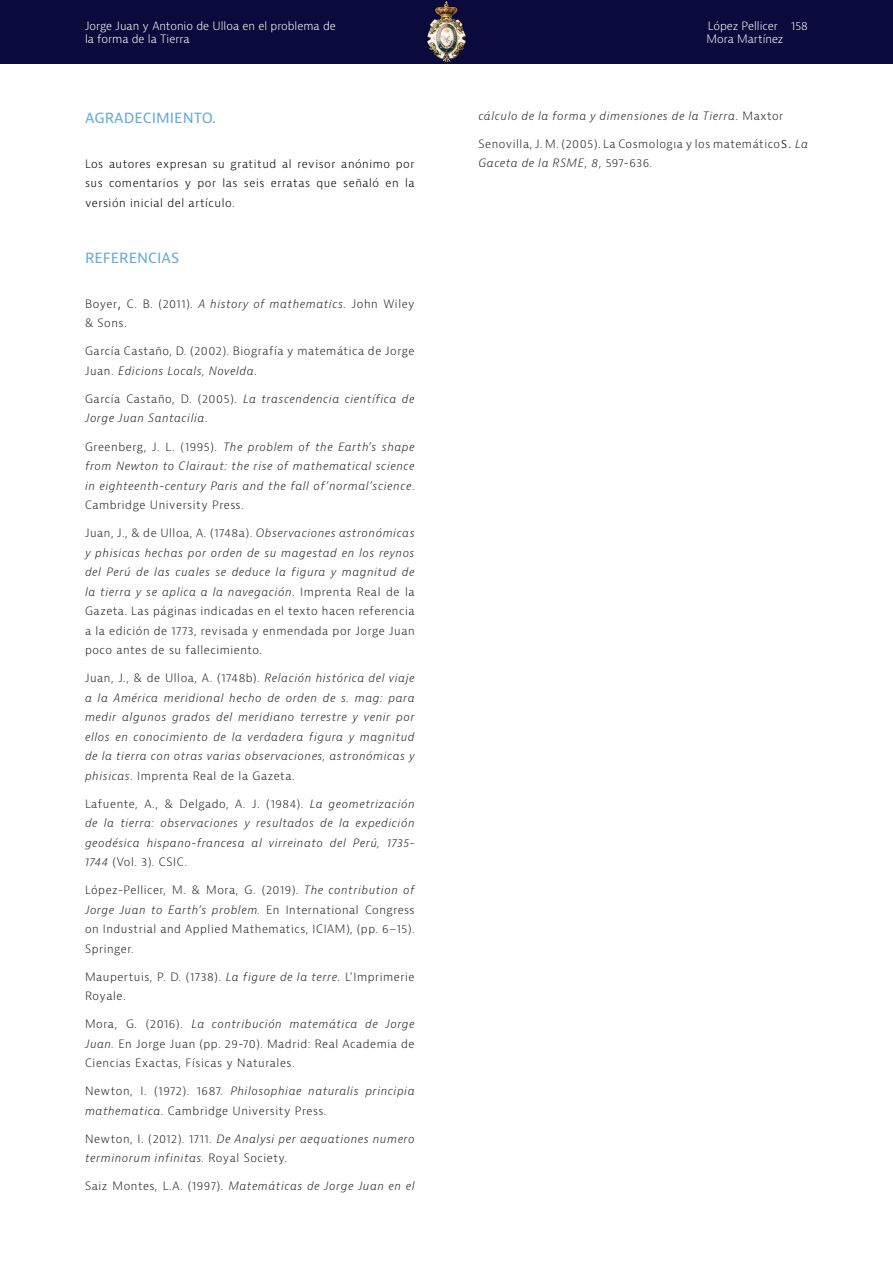
<style>
.page{position:relative;width:893px;height:1263px;background:#fff}
.page>*{position:absolute;margin:0;border:0;box-sizing:border-box;transform-origin:0 0}
.Subtítulos_Artículo{font:15px "Bernina Sans";color:#62abd9}
.Referencias{font:300 11.25px/19.5px "Bernina Sans";letter-spacing:.05em;color:#222}
.Referencias-2{font:italic 300 11.25px/19.5px "Bernina Sans";letter-spacing:.05em;color:#222;text-align:justify}
.Body_Artículo_negro{font:300 11.25px/19.5px "Bernina Sans";letter-spacing:.05em;color:#000;text-align:justify}
.t1{font:300 11.25px/13.5px "Bernina Sans";color:#fff}
.s1{font-size:15px}
.s2{font-style:italic}
.s3{font-style:normal}
</style>
<div class="page">
<div style="left:0;top:0;width:893px;height:64px;background:#0a0a3c"></div>
<img style="left:427px;top:2px;width:38px;height:60px">
<p class="t1" style="left:85px;top:19px;width:252px">Jorge Juan y Antonio de Ulloa en el problema de la forma de la Tierra</p>
<p class="t1" style="left:706px;top:19px;width:103px">López Pellicer 158<br>Mora Martínez</p>
<p class="Subtítulos_Artículo" style="left:85px;top:107px;width:132px">AGRADECIMIENTO.</p>
<p class="Body_Artículo_negro" style="left:85px;top:154px;width:331px">Los autores expresan su gratitud al revisor anónimo por sus comentarios y por las seis erratas que señaló en la versión inicial del artículo.</p>
<p class="Subtítulos_Artículo" style="left:85px;top:248px;width:96px">REFERENCIAS</p>
<p class="Referencias" style="left:85px;top:294px;width:331px">Boyer<span class="s1">,</span> C. B. (2011). <span class="s2">A history of mathematics</span>. John Wiley &amp; Sons.</p>
<p class="Referencias" style="left:85px;top:342px;width:331px">García Castaño, D. (2002). Biografía y matemática de Jorge<br>Juan. <span class="s2">Edicions Locals, Novelda</span>.</p>
<p class="Referencias-2" style="left:85px;top:389px;width:331px"><span class="s3">García Castaño, D. (2005).</span> La trascendencia científica de<br>Jorge Juan Santacilia<span class="s3">.</span></p>
<p class="Referencias-2" style="left:85px;top:437px;width:331px"><span class="s3">Greenberg, J. L. (1995).</span> The problem of the Earth’s shape from Newton to Clairaut: the rise of mathematical science in eighteenth-century Paris and the fall of’normal’science<span class="s3">.<br>Cambridge University Press.</span></p>
<p class="Referencias" style="left:85px;top:523px;width:331px;text-align:justify">Juan, J., &amp; de Ulloa, A. (1748a). <span class="s2">Observaciones astronómicas y phisicas hechas por orden de su magestad en los reynos del Perú de las cuales se deduce la figura y magnitud de la tierra y se aplica a la navegación</span>. Imprenta Real de la Gazeta. Las páginas indicadas en el texto hacen referencia a la edición de 1773, revisada y enmendada por Jorge Juan poco antes de su fallecimiento.</p>
<p class="Referencias-2" style="left:85px;top:668px;width:331px"><span class="s3">Juan, J., &amp; de Ulloa, A. (1748b).</span> Relación histórica del viaje a la América meridional hecho de orden de s. mag: para medir algunos grados del meridiano terrestre y venir por ellos en conocimiento de la verdadera figura y magnitud de la tierra con otras varias observaciones, astronómicas y phisicas<span class="s3">. Imprenta Real de la Gazeta.</span></p>
<p class="Referencias-2" style="left:85px;top:794px;width:331px"><span class="s3">Lafuente, A., &amp; Delgado, A. J. (1984).</span> La geometrización de la tierra: observaciones y resultados de la expedición geodésica hispano-francesa al virreinato del Perú, 1735- 1744 <span class="s3">(Vol. 3). CSIC.</span></p>
<p class="Referencias" style="left:85px;top:880px;width:331px;text-align:justify">López-Pellicer, M. &amp; Mora, G. (2019). <span class="s2">The contribution of Jorge Juan to Earth’s problem.</span> En International Congress on Industrial and Applied Mathematics, ICIAM), (pp. 6–15).<br>Springer.</p>
<p class="Referencias" style="left:85px;top:967px;width:331px">Maupertuis, P. D. (1738). <span class="s2">La figure de la terre.</span> L’Imprimerie<br>Royale.</p>
<p class="Referencias" style="left:85px;top:1014px;width:331px;text-align:justify">Mora, G. (2016). <span class="s2">La contribución matemática de Jorge Juan.</span> En Jorge Juan (pp. 29-70). Madrid: Real Academia de Ciencias Exactas, Físicas y Naturales.</p>
<p class="Referencias" style="left:85px;top:1081px;width:331px">Newton, I. (1972). 1687. <span class="s2">Philosophiae naturalis principia mathematica</span>. Cambridge University Press.</p>
<p class="Referencias-2" style="left:85px;top:1129px;width:331px"><span class="s3">Newton, I. (2012). 1711.</span> De Analysi per aequationes numero terminorum infinitas. <span class="s3">Royal Society.</span></p>
<p class="Referencias-2" style="left:85px;top:1176px;width:331px"><span class="s3">Saiz Montes, L.A. (1997).</span> Matemáticas de Jorge Juan en el</p>
<p class="Referencias-2" style="left:478px;top:106px;width:306px">cálculo de la forma y dimensiones de la Tierra<span class="s3">. Maxtor</span></p>
<p class="Referencias" style="left:478px;top:134px;width:331px">Senovilla, J. M. (2005). La Cosmologıa y los matemático<span class="s1">s.</span> <span class="s2">La<br>Gaceta de la RSME</span>, <span class="s2">8</span>, 597-636.</p>
</div>
